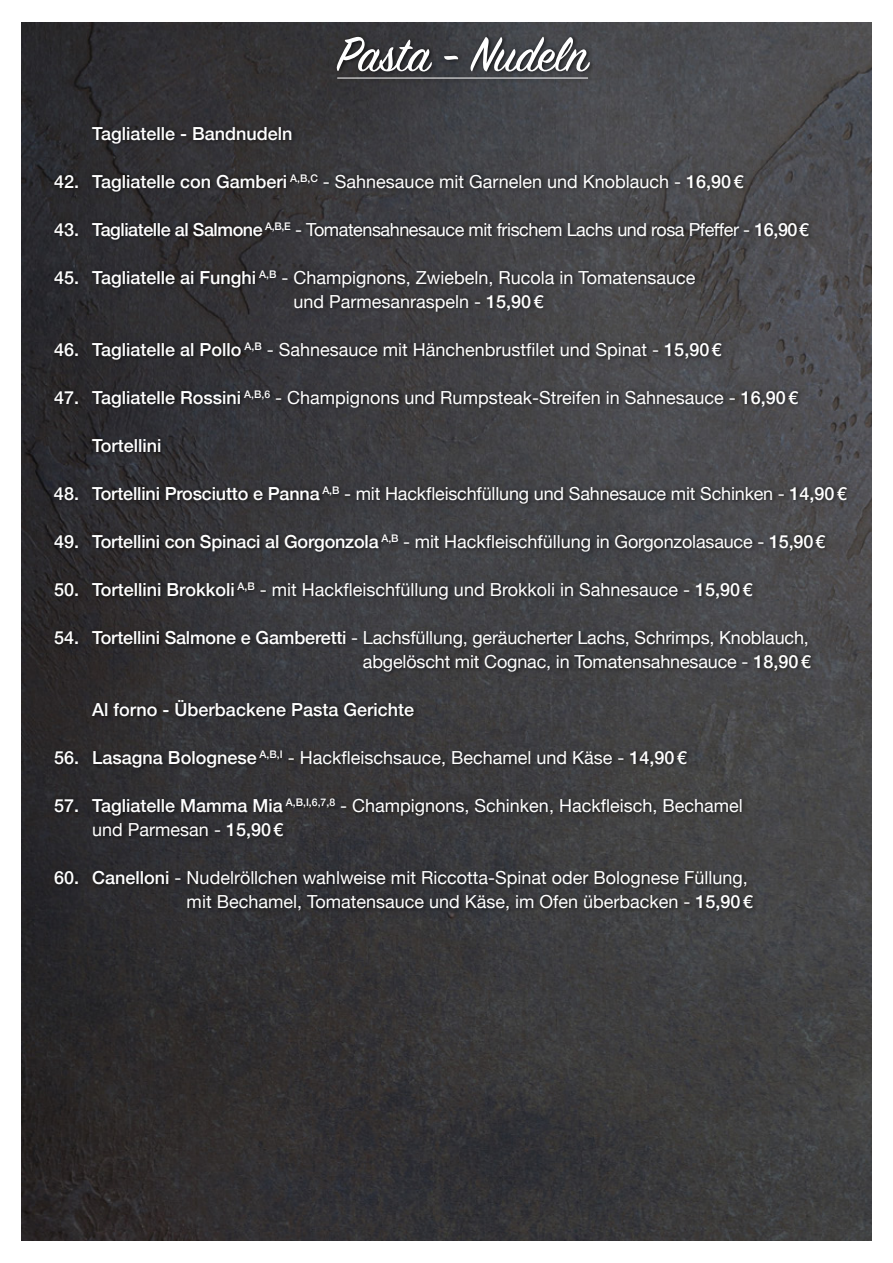
<style>
.page{position:relative;width:893px;height:1263px;background:#fff}
.page>*{position:absolute;margin:0;border:0;box-sizing:border-box;transform-origin:0 0}
.t1{font:54px "Sign Painter House Script";color:#fff}
.t2{font:18px/24px "Helvetica Neue";color:#fff}
.t3{font:500 18px "Helvetica Neue";color:#fff}
.t4{font:18px "Helvetica Neue";letter-spacing:-.025em;color:#fff}
.s1{font-weight:500}
.s2{font-weight:400}
</style>
<div class="page">
<img style="left:22px;top:22px;width:849px;height:1218px">
<div style="left:52px;top:34px;width:800px;height:882px;background:#000;opacity:.75"></div>
<hr style="left:337px;top:78px;width:251px;height:1px;background:#fff">
<h1 class="t1" style="left:337px;top:21px;width:252px">Pasta - Nudeln</h1>
<p class="t3" style="left:92px;top:119px;width:202px">Tagliatelle - Bandnudeln</p>
<p class="t2" style="left:54px;top:170px;width:691px"><span class="s1">42. Tagliatelle con Gamberi</span> <sup>A,B,C</sup> - Sahnesauce mit Garnelen und Knoblauch - <span class="s1">16,90€</span></p>
<p class="t4" style="left:54px;top:216px;width:756px"><span class="s1">43. Tagliatelle al Salmone</span> <sup>A,B,E</sup> - Tomatensahnesauce mit frischem Lachs und rosa Pfeffer - <span class="s1">16,90€</span></p>
<p class="t2" style="left:293px;top:266px;width:404px;text-indent:-239px"><span class="s1">45. Tagliatelle ai Funghi</span> <sup>A,B</sup> - Champignons, Zwiebeln, Rucola in Tomatensauce und Parmesanraspeln - <span class="s1">15,90€</span></p>
<p class="t2" style="left:54px;top:338px;width:669px"><span class="s1">46. Tagliatelle al Pollo</span> <sup>A,B</sup> - Sahnesauce mit Hänchenbrustfilet und Spinat - <span class="s1">15,90€</span></p>
<p class="t2" style="left:54px;top:386px;width:745px"><span class="s1">47. Tagliatelle Rossini</span> <sup>A,B,6</sup> - Champignons und Rumpsteak-Streifen in Sahnesauce - <span class="s1">16,90€</span></p>
<p class="t3" style="left:92px;top:431px;width:71px">Tortellini</p>
<p class="t2" style="left:54px;top:482px;width:794px"><span class="s1">48. Tortellini Prosciutto e Panna</span> <sup>A,B</sup> - mit Hackfleischfüllung und Sahnesauce mit Schinken - <span class="s1">14,90€</span></p>
<p class="t3" style="left:54px;top:527px;width:773px">49. Tortellini con Spinaci al Gorgonzola <sup>A,B</sup> <span class="s2">- mit Hackfleischfüllung in Gorgonzolasauce -</span> 15,90€</p>
<p class="t2" style="left:54px;top:578px;width:700px"><span class="s1">50. Tortellini Brokkoli</span> <sup>A,B</sup> - mit Hackfleischfüllung und Brokkoli in Sahnesauce - <span class="s1">15,90€</span></p>
<p class="t2" style="left:54px;top:626px;width:758px;text-align:right"><span class="s1">54. Tortellini Salmone e Gamberetti</span> - Lachsfüllung, geräucherter Lachs, Schrimps, Knoblauch, abgelöscht mit Cognac, in Tomatensahnesauce - <span class="s1">18,90€</span></p>
<p class="t3" style="left:92px;top:695px;width:323px">Al forno - Überbackene Pasta Gerichte</p>
<p class="t2" style="left:54px;top:746px;width:634px"><span class="s1">56. Lasagna Bolognese</span> <sup>A,B,I</sup> - Hackfleischsauce, Bechamel und Käse - <span class="s1">14,90€</span></p>
<p class="t2" style="left:92px;top:794px;width:652px;text-indent:-38px"><span class="s1">57. Tagliatelle Mamma Mia</span> <sup>A,B,I,6,7,8</sup> - Champignons, Schinken, Hackfleisch, Bechamel und Parmesan - <span class="s1">15,90€</span></p>
<p class="t2" style="left:54px;top:866px;width:700px;text-align:right"><span class="s1">60. Canelloni</span> - Nudelröllchen wahlweise mit Riccotta-Spinat oder Bolognese Füllung, mit Bechamel, Tomatensauce und Käse, im Ofen überbacken - <span class="s1">15,90€</span></p>
</div>
